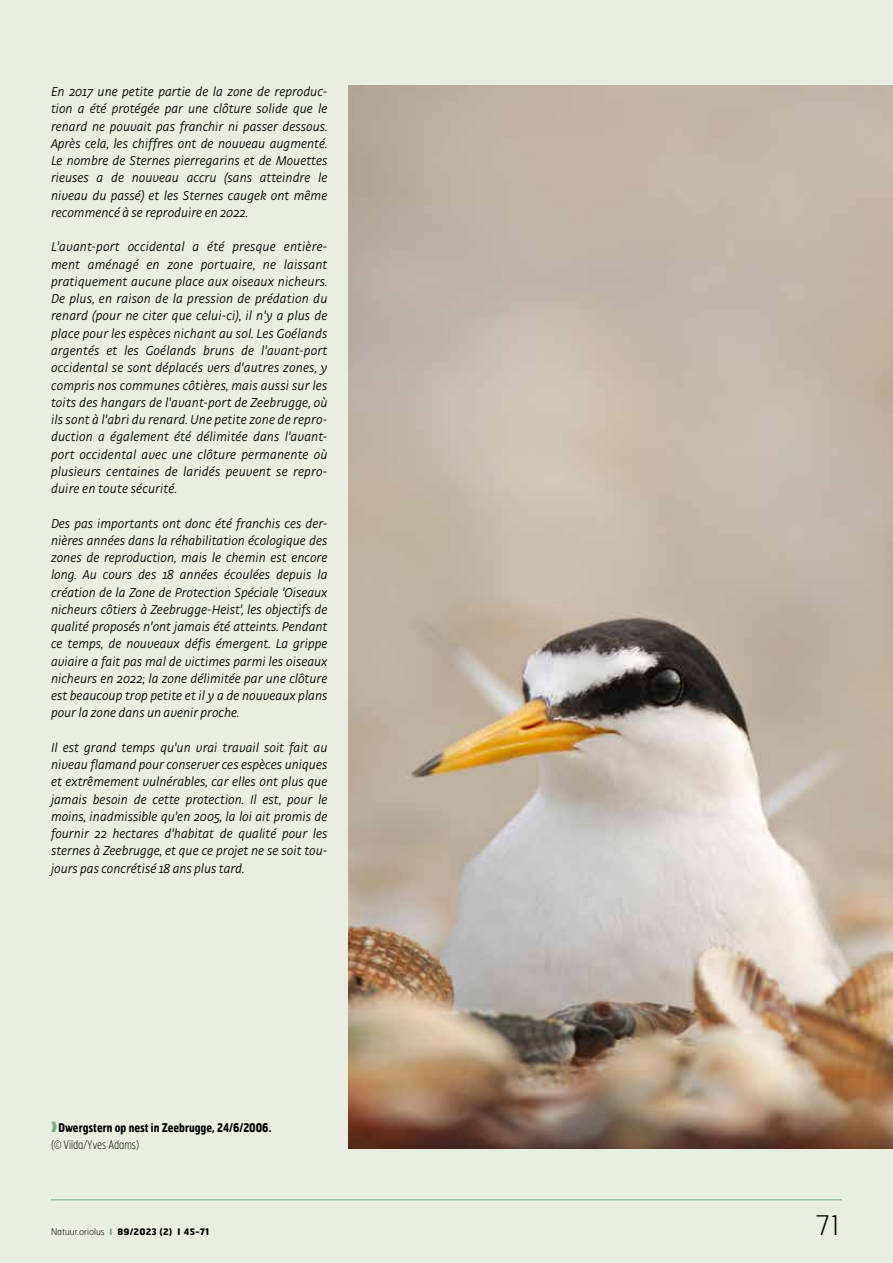
<style>
.page{position:relative;width:893px;height:1263px;background:#e8eee0}
.page>*{position:absolute;margin:0;border:0;box-sizing:border-box;transform-origin:0 0}
.t1{font:100 27px "Hermes FB";color:#000}
.t2{font:italic 300 13.5px/17.2px "Strada OT";color:#000;text-align:justify}
.t3{font:700 12px/16.5px "Hermes FB";color:#000;scale:.8 1}
.t4{font:700 9px "Hermes FB";letter-spacing:.025em;color:#000}
.s1{color:#75aa84}
.s2{font-weight:100}
</style>
<div class="page">
<img style="left:349px;top:85px;width:544px;height:1063px">
<hr style="left:51px;top:1199px;width:791px;height:1px;background:#75aa84">
<p class="t2" style="left:51px;top:83px;width:278px">En 2017 une petite partie de la zone de reproduc&shy;tion a été protégée par une clôture solide que le renard ne pouvait pas franchir ni passer dessous.<br>Après cela, les chiffres ont de nouveau augmenté.<br>Le nombre de Sternes pierregarins et de Mouettes rieuses a de nouveau accru (sans atteindre le niveau du passé) et les Sternes caugek ont même recommencé à se reproduire en 2022.</p>
<p class="t2" style="left:51px;top:238px;width:278px">L'avant-port occidental a été presque entière&shy;ment aménagé en zone portuaire, ne laissant pratiquement aucune place aux oiseaux nicheurs.<br>De plus, en raison de la pression de prédation du renard (pour ne citer que celui-ci), il n'y a plus de place pour les espèces nichant au sol. Les Goélands argentés et les Goélands bruns de l'avant-port occidental se sont déplacés vers d'autres zones, y compris nos communes côtières, mais aussi sur les toits des hangars de l'avant-port de Zeebrugge, où ils sont à l'abri du renard. Une petite zone de repro&shy;duction a également été délimitée dans l'avant&shy;port occidental avec une clôture permanente où plusieurs centaines de laridés peuvent se repro&shy;duire en toute sécurité.</p>
<p class="t2" style="left:51px;top:515px;width:278px">Des pas importants ont donc été franchis ces der&shy;nières années dans la réhabilitation écologique des zones de reproduction, mais le chemin est encore long. Au cours des 18 années écoulées depuis la création de la Zone de Protection Spéciale 'Oiseaux nicheurs côtiers à Zeebrugge-Heist', les objectifs de qualité proposés n'ont jamais été atteints. Pendant ce temps, de nouveaux défis émergent. La grippe aviaire a fait pas mal de victimes parmi les oiseaux nicheurs en 2022; la zone délimitée par une clôture est beaucoup trop petite et il y a de nouveaux plans pour la zone dans un avenir proche.</p>
<p class="t2" style="left:51px;top:739px;width:278px">Il est grand temps qu'un vrai travail soit fait au niveau flamand pour conserver ces espèces uniques et extrêmement vulnérables, car elles ont plus que jamais besoin de cette protection. Il est, pour le moins, inadmissible qu'en 2005, la loi ait promis de fournir 22 hectares d'habitat de qualité pour les sternes à Zeebrugge, et que ce projet ne se soit tou&shy;jours pas concrétisé 18 ans plus tard.</p>
<p class="t3" style="left:51px;top:1119px;width:277px"><span class="s1">❱</span> Dwergstern op nest in Zeebrugge, 24/6/2006. <span class="s2">(© Vilda/Yves Adams)</span></p>
<p class="t4" style="left:51px;top:1225px;width:160px"><span class="s2">Natuur.oriolus</span> <span class="s1">I</span> 89/2023 (2) I 45-71</p>
<h1 class="t1" style="left:816px;top:1208px;width:25px">71</h1>
</div>
